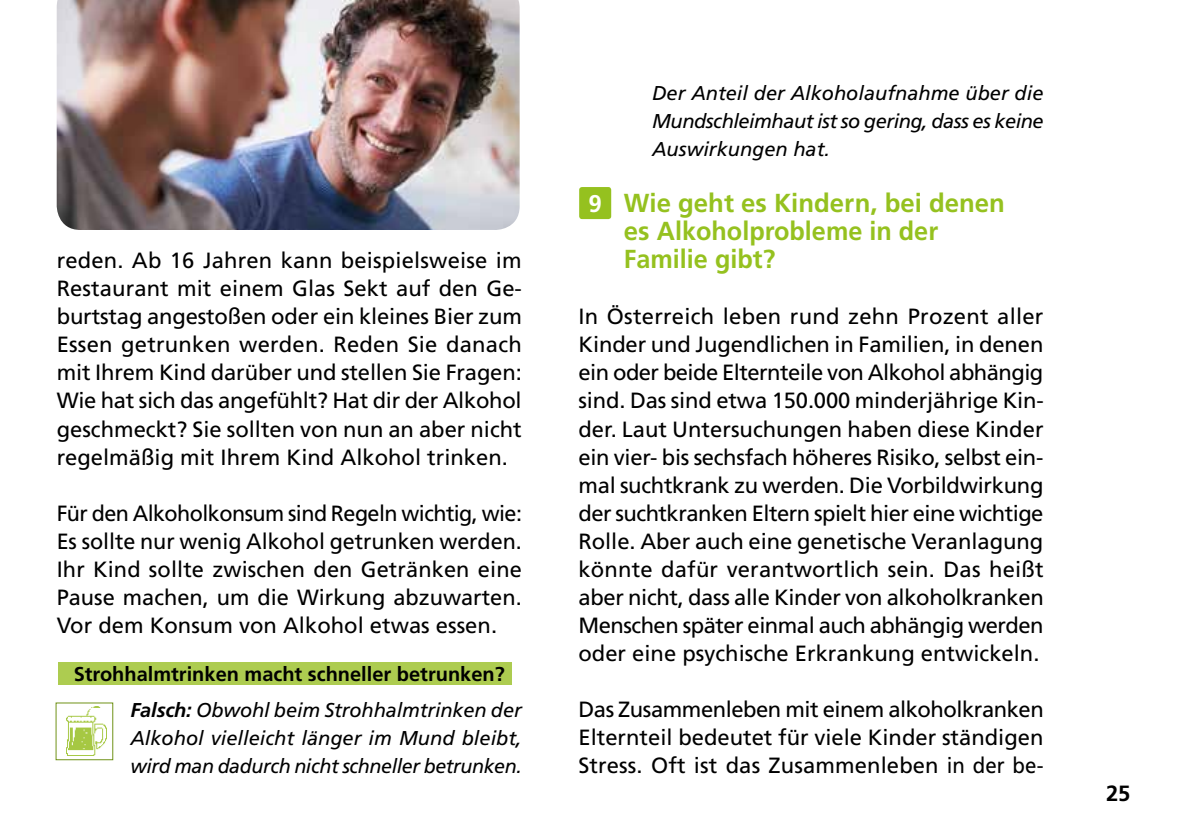
<style>
.page{position:relative;width:1191px;height:840px;background:#fff}
.page>*{position:absolute;margin:0;border:0;box-sizing:border-box;transform-origin:0 0}
.t1{font:700 26px/28px "Frutiger LT Std";color:#95c11f}
.t2{font:700 24px "Frutiger LT Std";color:#fff}
.t3{font:22px/28px "Frutiger LT Std";color:#000;text-align:justify}
.t4{font:700 22px "Frutiger LT Std";color:#000}
.t5{font:italic 20px/28px "Frutiger LT Std";letter-spacing:-.02em;color:#000}
.t6{font:700 20px/36px "Frutiger LT Std";color:#000}
.s1{font-style:italic}
.s2{font-weight:400;font-style:italic}
</style>
<div class="page">
<div style="left:58px;top:661px;width:453px;height:23px;background:#adcc50"></div>
<div style="left:579px;top:187px;width:32px;height:32px;background:#95c11f;border-radius:3px"></div>
<img style="left:57px;top:0;width:462px;height:230px">
<img style="left:67px;top:706px;width:39px;height:49px">
<p class="t3" style="left:57px;top:246px;width:467px">reden. Ab 16 Jahren kann beispielsweise im Restaurant mit einem Glas Sekt auf den Ge&shy;burtstag angestoßen oder ein kleines Bier zum Essen getrunken werden. Reden Sie danach mit Ihrem Kind darüber und stellen Sie Fragen:<br>Wie hat sich das angefühlt? Hat dir der Alkohol geschmeckt? Sie sollten von nun an aber nicht regelmäßig mit Ihrem Kind Alkohol trinken.</p>
<p class="t3" style="left:57px;top:498px;width:467px">Für den Alkoholkonsum sind Regeln wichtig, wie:<br>Es sollte nur wenig Alkohol getrunken werden.<br>Ihr Kind sollte zwischen den Getränken eine Pause machen, um die Wirkung abzuwarten.<br>Vor dem Konsum von Alkohol etwas essen.</p>
<p class="t6" style="left:130px;top:655px;width:393px;text-indent:-57px">Strohhalmtrinken macht schneller betrunken?<br><span class="s1">Falsch:</span> <span class="s2">Obwohl beim Strohhalmtrinken der</span></p>
<p class="t5" style="left:130px;top:723px;width:393px">Alkohol vielleicht länger im Mund bleibt, wird man dadurch nicht schneller betrunken.</p>
<p class="t5" style="left:652px;top:79px;width:393px;text-align:justify">Der Anteil der Alkoholaufnahme über die Mundschleimhaut ist so gering, dass es keine Auswirkungen hat.</p>
<p class="t1" style="left:624px;top:189px;width:382px">Wie geht es Kindern, bei denen es Alkoholprobleme in der<br>Familie gibt?</p>
<p class="t3" style="left:578px;top:302px;width:467px">In Österreich leben rund zehn Prozent aller Kinder und Jugendlichen in Familien, in denen ein oder beide Elternteile von Alkohol abhängig sind. Das sind etwa 150.000 minderjährige Kin&shy;der. Laut Untersuchungen haben diese Kinder ein vier- bis sechsfach höheres Risiko, selbst ein&shy;mal suchtkrank zu werden. Die Vorbildwirkung der suchtkranken Eltern spielt hier eine wichtige Rolle. Aber auch eine genetische Veranlagung könnte dafür verantwortlich sein. Das heißt aber nicht, dass alle Kinder von alkoholkranken Menschen später einmal auch abhängig werden oder eine psychische Erkrankung entwickeln.</p>
<p class="t3" style="left:578px;top:695px;width:467px">Das Zusammenleben mit einem alkoholkranken Elternteil bedeutet für viele Kinder ständigen Stress. Oft ist das Zusammenleben in der be-</p>
<p class="t2" style="left:588px;top:190px;width:15px">9</p>
<p class="t4" style="left:1106px;top:779px;width:26px">25</p>
</div>
